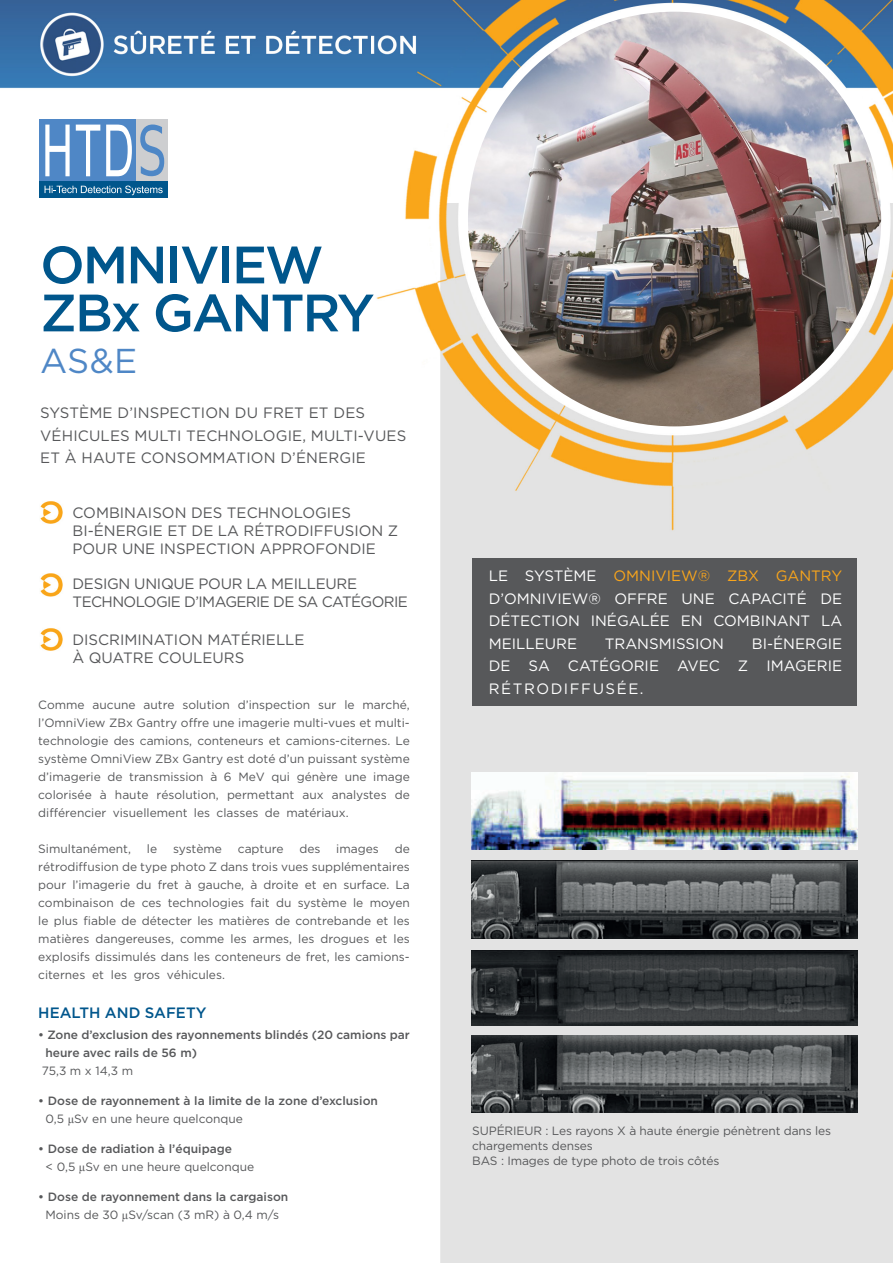
<style>
.page{position:relative;width:893px;height:1263px;background:#fff}
.page>*{position:absolute;margin:0;border:0;box-sizing:border-box;transform-origin:0 0}
.t1{font:500 52.5px/48px "Gotham";letter-spacing:-.04em;color:#00568c}
.t2{font:34.5px "Gotham";color:#4f87c6}
.t3{font:15px/18px "Gotham";color:#57585a}
.t4{font:15px/22.5px "Gotham";color:#fff;text-align:justify}
.t5{font:15px/18px "Gotham";letter-spacing:-.04em;color:#57585a}
.t6{font:500 15px "Gotham";color:#00568c}
.t7{font:12px/18px "Gotham";color:#57585a;text-align:justify}
.t8{font:500 12px/18px "Gotham";color:#57585a}
.s1{font-weight:400}
.s2{font-family:"Times New Roman";font-weight:400}
.s3{color:#f9a51b}
</style>
<div class="page">
<img style="left:0;top:0;width:893px;height:1263px">
<img style="left:468px;top:12px;width:413px;height:414px">
<hr style="left:39px;top:180px;width:129px;height:1px;background:#fff">
<div style="left:39px;top:119px;width:97px;height:61px;background:#4f87c6"></div>
<div style="left:136px;top:119px;width:32px;height:61px;background:#cdced0"></div>
<div style="left:39px;top:181px;width:129px;height:17px;background:#00568c"></div>
<svg style="left:45px;top:186px;width:118px;height:9px"></svg>
<svg style="left:45px;top:125px;width:25px;height:51px"></svg>
<svg style="left:76px;top:125px;width:24px;height:51px"></svg>
<svg style="left:106px;top:125px;width:26px;height:51px"></svg>
<svg style="left:140px;top:125px;width:24px;height:51px"></svg>
<img style="left:38px;top:500px;width:27px;height:28px">
<img style="left:38px;top:572px;width:27px;height:28px">
<img style="left:38px;top:627px;width:27px;height:28px">
<div style="left:472px;top:558px;width:385px;height:148px;background:#57585a"></div>
<img style="left:471px;top:1035px;width:386px;height:78px">
<img style="left:471px;top:772px;width:386px;height:77px">
<img style="left:471px;top:860px;width:386px;height:78px">
<img style="left:471px;top:950px;width:386px;height:75px">
<h1 class="t1" style="left:40px;top:239px;width:336px">OMNIVIEW<br>ZBx GANTRY</h1>
<h2 class="t2" style="left:40px;top:342px;width:99px">AS&amp;E</h2>
<p class="t3" style="left:40px;top:401px;width:368px;line-height:22.5px">SYSTÈME D’INSPECTION DU FRET ET DES<br>VÉHICULES MULTI TECHNOLOGIE, MULTI-VUES<br>ET À HAUTE CONSOMMATION D’ÉNERGIE</p>
<p class="t3" style="left:73px;top:503px;width:327px">COMBINAISON DES TECHNOLOGIES<br>BI-ÉNERGIE ET DE LA RÉTRODIFFUSION Z<br>POUR UNE INSPECTION APPROFONDIE</p>
<p class="t5" style="left:73px;top:574px;width:337px">DESIGN UNIQUE POUR LA MEILLEURE<br>TECHNOLOGIE D’IMAGERIE DE SA CATÉGORIE</p>
<p class="t3" style="left:73px;top:630px;width:234px">DISCRIMINATION MATÉRIELLE<br>À QUATRE COULEURS</p>
<p class="t7" style="left:38px;top:695px;width:373px">Comme aucune autre solution d’inspection sur le marché, l’OmniView ZBx Gantry offre une imagerie multi-vues et multi&shy;technologie des camions, conteneurs et camions-citernes. Le système OmniView ZBx Gantry est doté d’un puissant système d’imagerie de transmission à 6 MeV qui génère une image colorisée à haute résolution, permettant aux analystes de différencier visuellement les classes de matériaux.</p>
<p class="t7" style="left:38px;top:839px;width:94px">Simultanément,</p>
<p class="t7" style="left:147px;top:839px;width:12px">le</p>
<p class="t7" style="left:173px;top:839px;width:50px">système</p>
<p class="t7" style="left:238px;top:839px;width:47px">capture</p>
<p class="t7" style="left:299px;top:839px;width:23px">des</p>
<p class="t7" style="left:336px;top:839px;width:44px">images</p>
<p class="t7" style="left:38px;top:839px;width:373px;text-indent:356px">de rétrodiffusion de type photo Z dans trois vues supplémentaires pour l’imagerie du fret à gauche, à droite et en surface. La combinaison de ces technologies fait du système le moyen le plus fiable de détecter les matières de contrebande et les matières dangereuses, comme les armes, les drogues et les explosifs dissimulés dans les conteneurs de fret, les camions&shy;citernes et les gros véhicules.</p>
<p class="t6" style="left:38px;top:1004px;width:170px">HEALTH AND SAFETY</p>
<p class="t8" style="left:45px;top:1025px;width:366px;text-indent:-7px">• Zone d’exclusion des rayonnements blindés (20 camions par heure avec rails de 56 m)</p>
<p class="t7" style="left:42px;top:1061px;width:93px">75,3 m x 14,3 m</p>
<p class="t8" style="left:45px;top:1091px;width:334px;text-indent:-7px">• Dose de rayonnement à la limite de la zone d’exclusion<br><span class="s1">0,5</span> <span class="s2">μ</span><span class="s1">Sv en une heure quelconque</span></p>
<p class="t8" style="left:45px;top:1139px;width:210px;text-indent:-7px">• Dose de radiation à l’équipage<br><span class="s1">&lt; 0,5</span> <span class="s2">μ</span><span class="s1">Sv en une heure quelconque</span></p>
<p class="t8" style="left:38px;top:1187px;width:252px;text-align:center">• Dose de rayonnement dans la cargaison<br><span class="s1">Moins de 30</span> <span class="s2">μ</span><span class="s1">Sv/scan (3 mR) à 0,4 m/s</span></p>
<p class="t4" style="left:489px;top:564px;width:355px">LE SYSTÈME <span class="s3">OMNIVIEW® ZBX GANTRY </span>D’OMNIVIEW® OFFRE UNE CAPACITÉ DE DÉTECTION INÉGALÉE EN COMBINANT LA MEILLEURE</p>
<p class="t4" style="left:489px;top:632px;width:355px;text-indent:263px">BI-ÉNERGIE DE SA CATÉGORIE AVEC Z IMAGERIE RÉTRODIFFUSÉE.</p>
<p class="t4" style="left:605px;top:632px;width:121px">TRANSMISSION</p>
<p class="t7" style="left:472px;top:1123px;width:360px;line-height:15px;text-align:left">SUPÉRIEUR : Les rayons X à haute énergie pénètrent dans les chargements denses<br>BAS : Images de type photo de trois côtés</p>
</div>
